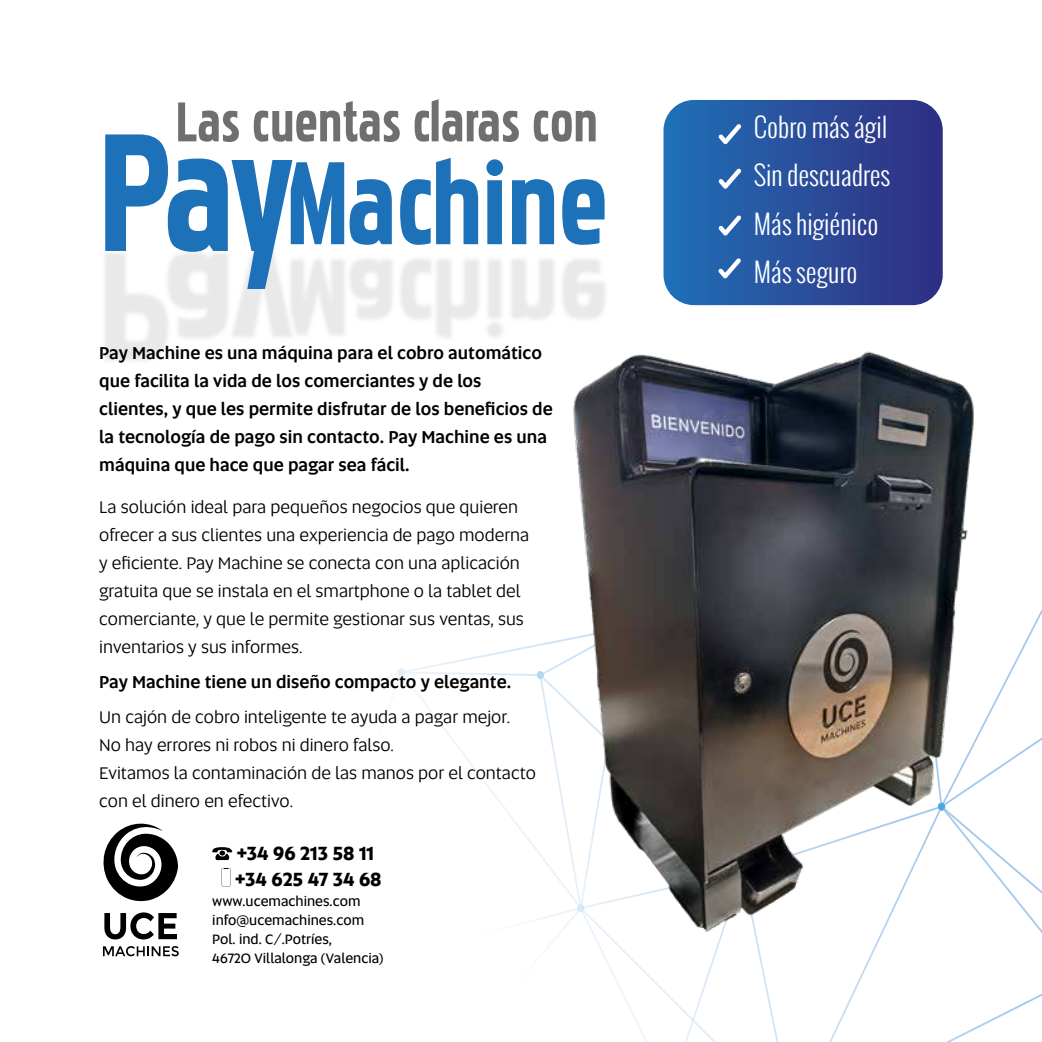
<style>
.page{position:relative;width:1042px;height:1042px;background:#fff}
.page>*{position:absolute;margin:0;border:0;box-sizing:border-box;transform-origin:0 0}
.t1{font:69.3px "Pakenham";color:#706f6f}
.t2{font:300 26.6px/48.3px "Oswald";color:#fff}
.t3{font:700 19.25px/26.2px "Altis";color:#000}
.t4{font:17.5px/28px "Altis";color:#000}
.t5{font:500 17.5px/28px "Altis";color:#000}
.t6{font:14px/19.2px "Altis";color:#000}
</style>
<div class="page">
<svg style="left:105px;top:134px;width:239px;height:155px"></svg>
<svg style="left:350px;top:179px;width:42px;height:66px"></svg>
<svg style="left:400px;top:158px;width:78px;height:87px"></svg>
<svg style="left:486px;top:159px;width:17px;height:85px"></svg>
<svg style="left:512px;top:179px;width:42px;height:65px"></svg>
<svg style="left:562px;top:179px;width:42px;height:66px"></svg>
<svg style="left:103px;top:609px;width:939px;height:433px"></svg>
<img style="left:553px;top:316px;width:470px;height:627px">
<svg style="left:663px;top:100px;width:280px;height:205px;background:#2c519d"></svg>
<svg style="left:718px;top:168px;width:23px;height:21px"></svg>
<svg style="left:718px;top:124px;width:23px;height:20px"></svg>
<svg style="left:718px;top:215px;width:23px;height:20px"></svg>
<svg style="left:718px;top:258px;width:23px;height:20px"></svg>
<h1 class="t1" style="left:176px;top:91px;width:423px">Las cuentas claras con</h1>
<p class="t5" style="left:99px;top:337px;width:455px">Pay Machine es una máquina para el cobro automático que facilita la vida de los comerciantes y de los clientes, y que les permite disfrutar de los beneficios de la tecnología de pago sin contacto. Pay Machine es una máquina que hace que pagar sea fácil.</p>
<p class="t4" style="left:99px;top:492px;width:431px">La solución ideal para pequeños negocios que quieren ofrecer a sus clientes una experiencia de pago moderna y eficiente. Pay Machine se conecta con una aplicación gratuita que se instala en el smartphone o la tablet del comerciante, y que le permite gestionar sus ventas, sus inventarios y sus informes.</p>
<p class="t5" style="left:99px;top:666px;width:413px">Pay Machine tiene un diseño compacto y elegante.</p>
<p class="t4" style="left:99px;top:702px;width:438px">Un cajón de cobro inteligente te ayuda a pagar mejor.<br>No hay errores ni robos ni dinero falso.<br>Evitamos la contaminación de las manos por el contacto con el dinero en efectivo.</p>
<p class="t3" style="left:235px;top:839px;width:148px">+34 96 213 58 11 +34 625 47 34 68</p>
<p class="t6" style="left:212px;top:890px;width:173px">www.ucemachines.com info@ucemachines.com<br>Pol. ind. C/.Potríes,<br>46720 Villalonga (Valencia)</p>
<h2 class="t2" style="left:754px;top:103px;width:138px">Cobro más ágil<br>Sin descuadres<br>Más higiénico<br>Más seguro</h2>
</div>
